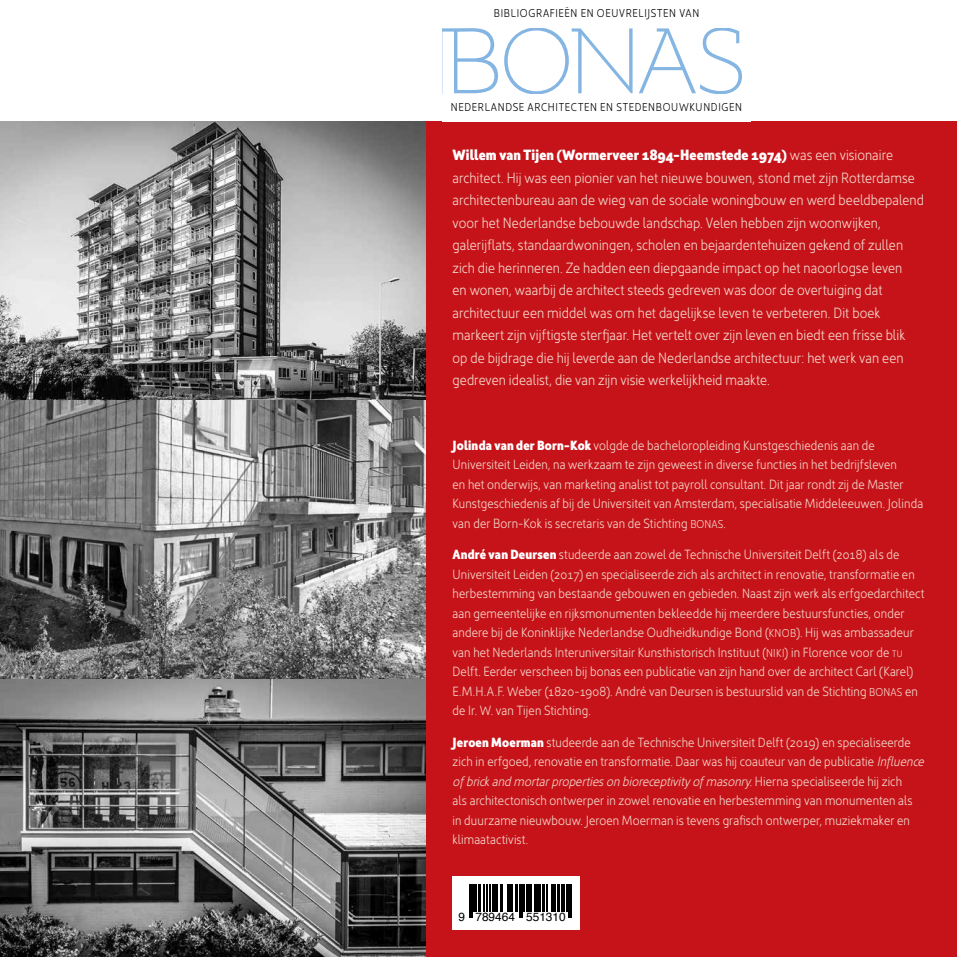
<style>
.page{position:relative;width:957px;height:957px;background:#fff}
.page>*{position:absolute;margin:0;border:0;box-sizing:border-box;transform-origin:0 0}
.t1{font:15px/22.5px "Kyrial Sans Pro Light Cond";letter-spacing:.005em;color:#f3d6ca}
.t2{font:15px "Kyrial Sans Pro Black Cond";letter-spacing:.01em;color:#fff}
.t3{font:13.5px/19.5px "Kyrial Sans Pro Light Cond";letter-spacing:.01em;color:#f3d6ca}
.t4{font:11.85px "Helvetica";color:#000}
.t5{font:11.55px "Kyrial Sans Pro Light Cond";letter-spacing:.06em;color:#000}
.s1{font-family:"Kyrial Sans Pro Light Cond";color:#f3d6ca}
.s2{font-family:"Kyrial Sans Pro Black Cond";color:#fff}
.s3{font-size:11.55px}
.s4{font-size:9.45px}
.s5{font-style:italic}
</style>
<div class="page">
<div style="left:0;top:122px;width:957px;height:835px;background:#c61319"></div>
<img style="left:0;top:678px;width:425px;height:279px">
<svg style="left:0;top:122px;width:425px;height:278px;background:#929292"></svg>
<svg style="left:0;top:400px;width:425px;height:278px;background:#7e7e7e"></svg>
<svg style="left:442px;top:28px;width:300px;height:66px"></svg>
<div style="left:452px;top:876px;width:128px;height:53px;background:#fff"></div>
<svg style="left:469px;top:884px;width:103px;height:34px"></svg>
<hr style="left:473px;top:885px;width:4px;height:27px;background:#000">
<hr style="left:478px;top:885px;width:2px;height:27px;background:#000">
<svg style="left:483px;top:885px;width:1px;height:27px"></svg>
<hr style="left:486px;top:885px;width:2px;height:27px;background:#000">
<svg style="left:490px;top:885px;width:7px;height:27px"></svg>
<hr style="left:500px;top:885px;width:3px;height:27px;background:#000">
<svg style="left:507px;top:885px;width:5px;height:27px"></svg>
<hr style="left:516px;top:885px;width:2px;height:27px;background:#000">
<hr style="left:526px;top:885px;width:4px;height:27px;background:#000">
<svg style="left:531px;top:885px;width:1px;height:27px"></svg>
<hr style="left:534px;top:885px;width:3px;height:27px;background:#000">
<hr style="left:538px;top:885px;width:2px;height:27px;background:#000">
<hr style="left:543px;top:885px;width:2px;height:27px;background:#000">
<svg style="left:546px;top:885px;width:6px;height:27px"></svg>
<hr style="left:553px;top:885px;width:3px;height:27px;background:#000">
<hr style="left:558px;top:885px;width:2px;height:27px;background:#000">
<hr style="left:561px;top:885px;width:3px;height:27px;background:#000">
<svg style="left:469px;top:885px;width:3px;height:32px"></svg>
<svg style="left:519px;top:885px;width:5px;height:32px"></svg>
<svg style="left:566px;top:885px;width:6px;height:32px"></svg>
<p class="t5" style="left:494px;top:5px;width:207px">BIBLIOGRAFIEËN EN OEUVRELIJSTEN VAN</p>
<p class="t5" style="left:451px;top:98px;width:292px">NEDERLANDSE ARCHITECTEN EN STEDENBOUWKUNDIGEN</p>
<p class="t2" style="left:452px;top:143px;width:442px">Willem van Tijen (Wormerveer 1894-Heemstede 1974) <span class="s1">was een visionaire</span></p>
<p class="t1" style="left:452px;top:165px;width:473px">architect. Hij was een pionier van het nieuwe bouwen, stond met zijn Rotterdamse architectenbureau aan de wieg van de sociale woningbouw en werd beeldbepalend voor het Nederlandse bebouwde landschap. Velen hebben zijn woonwijken, galerijflats, standaardwoningen, scholen en bejaardentehuizen gekend of zullen zich die herinneren. Ze hadden een diepgaande impact op het naoorlogse leven<br>en wonen, waarbij de architect steeds gedreven was door de overtuiging dat architectuur een middel was om het dagelijkse leven te verbeteren. Dit boek markeert zijn vijftigste sterfjaar. Het vertelt over zijn leven en biedt een frisse blik<br>op de bijdrage die hij leverde aan de Nederlandse architectuur: het werk van een gedreven idealist, die van zijn visie werkelijkheid maakte.</p>
<p class="t3" style="left:452px;top:434px;width:472px"><span class="s2">Jolinda van der Born-Kok</span> volgde de bacheloropleiding Kunstgeschiedenis aan de Universiteit Leiden, na werkzaam te zijn geweest in diverse functies in het bedrijfsleven<br>en het onderwijs, van marketing analist tot payroll consultant. Dit jaar rondt zij de Master Kunstgeschiedenis af bij de Universiteit van Amsterdam, specialisatie Middeleeuwen. Jolinda van der Born-Kok is secretaris van de Stichting <span class="s3">BONAS</span>.</p>
<p class="t3" style="left:452px;top:543px;width:473px"><span class="s2">André van Deursen</span> studeerde aan zowel de Technische Universiteit Delft (2018) als de Universiteit Leiden (2017) en specialiseerde zich als architect in renovatie, transformatie en herbestemming van bestaande gebouwen en gebieden. Naast zijn werk als erfgoedarchitect aan gemeentelijke en rijksmonumenten bekleedde hij meerdere bestuursfuncties, onder andere bij de Koninklijke Nederlandse Oudheidkundige Bond (<span class="s3">KNOB</span>). Hij was ambassadeur van het Nederlands Interuniversitair Kunsthistorisch Instituut (<span class="s3">NIKI</span>) in Florence voor de <span class="s4">TU </span>Delft. Eerder verscheen bij bonas een publicatie van zijn hand over de architect Carl (Karel)<br>E.M.H.A.F. Weber (1820-1908). André van Deursen is bestuurslid van de Stichting <span class="s3">BONAS</span> en de Ir. W. van Tijen Stichting.</p>
<p class="t3" style="left:452px;top:731px;width:473px"><span class="s2">Jeroen Moerman</span> studeerde aan de Technische Universiteit Delft (2019) en specialiseerde zich in erfgoed, renovatie en transformatie. Daar was hij coauteur van de publicatie <span class="s5">Influence of brick and mortar properties on bioreceptivity of masonry</span>. Hierna specialiseerde hij zich<br>als architectonisch ontwerper in zowel renovatie en herbestemming van monumenten als in duurzame nieuwbouw. Jeroen Moerman is tevens grafisch ontwerper, muziekmaker en klimaatactivist.</p>
<p class="t4" style="left:458px;top:907px;width:109px">9 789464 551310</p>
</div>
